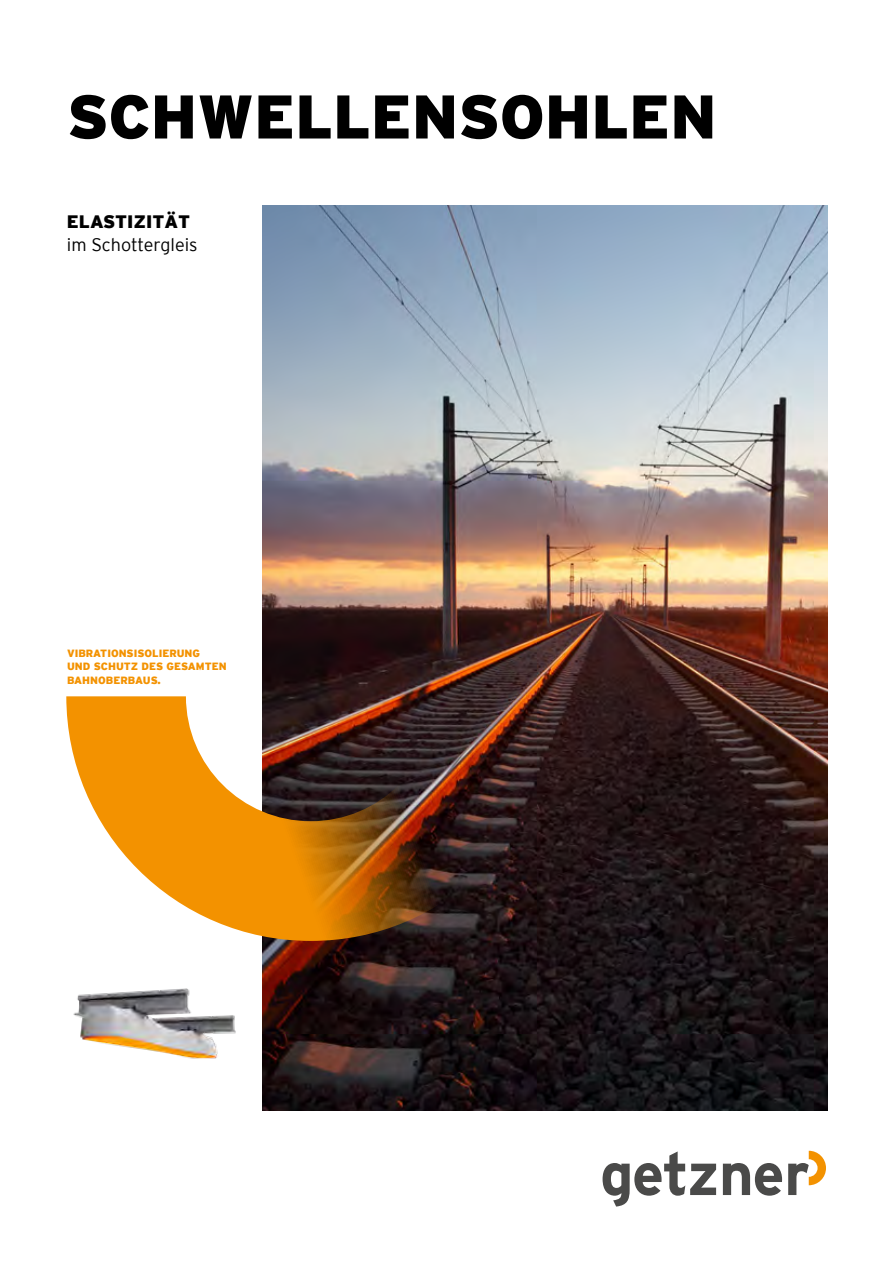
<style>
.page{position:relative;width:893px;height:1263px;background:#fff}
.page>*{position:absolute;margin:0;border:0;box-sizing:border-box;transform-origin:0 0}
.t1{font:900 61.5px "Interstate";color:#000}
.t2{font:300 18px "Interstate";color:#000}
.t3{font:900 18px "Interstate";color:#000}
.t4{font:900 10.5px/13.5px "Interstate";color:#f39200}
</style>
<div class="page">
<img style="left:73px;top:988px;width:163px;height:71px">
<img style="left:262px;top:206px;width:565px;height:904px">
<img style="left:66px;top:696px;width:489px;height:245px">
<svg style="left:603px;top:1151px;width:113px;height:55px"></svg>
<svg style="left:723px;top:1163px;width:59px;height:33px"></svg>
<svg style="left:788px;top:1151px;width:38px;height:44px"></svg>
<h1 class="t1" style="left:67px;top:82px;width:651px">SCHWELLENSOHLEN</h1>
<h2 class="t3" style="left:67px;top:212px;width:125px">ELASTIZITÄT</h2>
<h2 class="t2" style="left:67px;top:234px;width:132px">im Schottergleis</h2>
<p class="t4" style="left:67px;top:646px;width:161px">VIBRATIONSISOLIERUNG<br>UND SCHUTZ DES GESAMTEN<br>BAHNOBERBAUS.</p>
</div>
